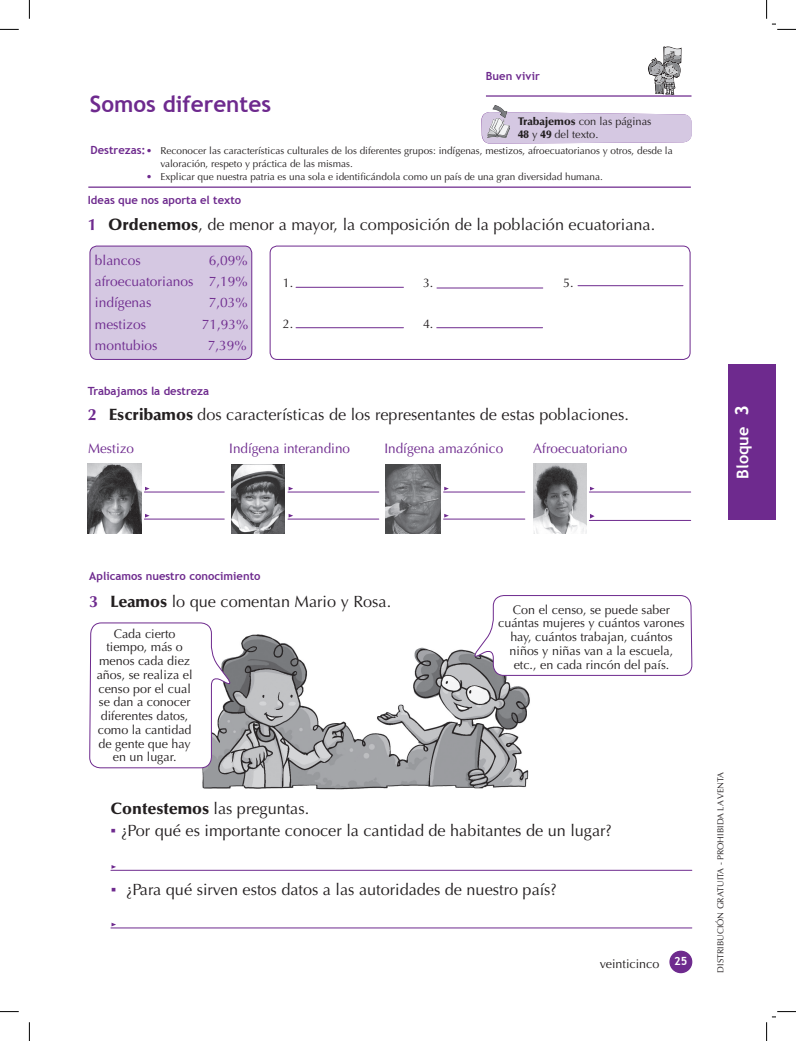
<style>
.page{position:relative;width:796px;height:1041px;background:#fff}
.page>*{position:absolute;margin:0;border:0;box-sizing:border-box;transform-origin:0 0}
.t1{font:700 22.5px "Trebuchet MS";color:#6e2a8e}
.t2{font:16.25px "Optima LT Std";color:#231f20}
.t3{font:700 16.25px "Trebuchet MS";color:#fff}
.t4{font:13.75px/21.2px "Optima LT Std";color:#6e2a8e;text-align:justify}
.t5{font:12.5px/13.8px "Optima LT Std";color:#231f20;text-align:center}
.t6{font:700 11.25px "Trebuchet MS";color:#6e2a8e}
.t7{font:700 11.25px "Trebuchet MS";color:#fff}
.t8{font:11px/13px "Optima LT Std";color:#231f20}
.t9{font:900 11px "Optima LT Std";color:#231f20}
.t10{font:10px/12.5px "Optima LT Std";color:#231f20}
.t11{font:8.75px "Optima LT Std";color:#231f20}
.s1{font-weight:900}
.s2{font-family:"Trebuchet MS";font-weight:700;font-size:11.25px;color:#6e2a8e}
.s3{color:#6e2a8e}
.s4{font-weight:700;color:#6e2a8e}
.s5{font-size:18.75px}
.s6{font-family:"Trebuchet MS";color:#6e2a8e}
</style>
<div class="page">
<div style="left:727px;top:364px;width:48px;height:155px;background:#6e2a8e"></div>
<div style="left:670px;top:951px;width:22px;height:21px;background:#6e2a8e;border-radius:50%"></div>
<div style="left:669px;top:950px;width:23px;height:23px;border:1px solid #6e2a8e;border-radius:50%"></div>
<hr style="left:486px;top:95px;width:205px;height:2px;background:#6e2a8e">
<img style="left:492px;top:105px;width:16px;height:7px">
<svg style="left:481px;top:112px;width:211px;height:32px;background:#d5c8e0"></svg>
<hr style="left:88px;top:186px;width:603px;height:2px;background:#6e2a8e">
<img style="left:199px;top:634px;width:331px;height:155px">
<svg style="left:471px;top:595px;width:221px;height:81px"></svg>
<svg style="left:90px;top:622px;width:144px;height:146px"></svg>
<hr style="left:111px;top:869px;width:581px;height:1px;background:#6e2a8e">
<svg style="left:111px;top:865px;width:5px;height:3px"></svg>
<hr style="left:111px;top:927px;width:581px;height:1px;background:#6e2a8e">
<svg style="left:111px;top:922px;width:5px;height:4px"></svg>
<div style="left:90px;top:246px;width:162px;height:113px;background:#d5c8e2;border-radius:7px"></div>
<div style="left:90px;top:246px;width:162px;height:113px;border:1px solid #6e2a8e;border-radius:7px"></div>
<div style="left:270px;top:246px;width:420px;height:113px;border:1px solid #6e2a8e;border-radius:7px"></div>
<hr style="left:296px;top:287px;width:107px;height:1px;background:#6e2a8e">
<hr style="left:296px;top:327px;width:107px;height:1px;background:#6e2a8e">
<hr style="left:437px;top:287px;width:106px;height:1px;background:#6e2a8e">
<hr style="left:437px;top:327px;width:105px;height:1px;background:#6e2a8e">
<hr style="left:578px;top:285px;width:105px;height:1px;background:#6e2a8e">
<img style="left:88px;top:464px;width:53px;height:70px">
<hr style="left:144px;top:491px;width:80px;height:1px;background:#6e2a8e">
<svg style="left:145px;top:486px;width:5px;height:4px"></svg>
<hr style="left:144px;top:518px;width:80px;height:1px;background:#6e2a8e">
<svg style="left:145px;top:514px;width:5px;height:3px"></svg>
<img style="left:232px;top:464px;width:53px;height:70px">
<hr style="left:288px;top:491px;width:91px;height:1px;background:#6e2a8e">
<hr style="left:288px;top:518px;width:91px;height:1px;background:#6e2a8e">
<img style="left:386px;top:464px;width:54px;height:69px">
<hr style="left:443px;top:491px;width:82px;height:1px;background:#6e2a8e">
<svg style="left:444px;top:486px;width:5px;height:4px"></svg>
<hr style="left:443px;top:518px;width:82px;height:1px;background:#6e2a8e">
<svg style="left:444px;top:514px;width:5px;height:3px"></svg>
<img style="left:533px;top:464px;width:53px;height:69px">
<hr style="left:589px;top:491px;width:102px;height:1px;background:#6e2a8e">
<svg style="left:590px;top:486px;width:4px;height:4px"></svg>
<hr style="left:589px;top:520px;width:102px;height:1px;background:#6e2a8e">
<svg style="left:590px;top:514px;width:4px;height:4px"></svg>
<svg style="left:648px;top:46px;width:33px;height:49px"></svg>
<svg style="left:0;top:28px;width:19px;height:2px"></svg>
<svg style="left:0;top:1011px;width:19px;height:2px"></svg>
<svg style="left:29px;top:0;width:1px;height:19px"></svg>
<svg style="left:29px;top:1022px;width:1px;height:18px"></svg>
<svg style="left:766px;top:0;width:30px;height:30px"></svg>
<svg style="left:766px;top:1011px;width:30px;height:29px"></svg>
<h1 class="t1" style="left:90px;top:89px;width:183px">Somos diferentes</h1>
<p class="t6" style="left:486px;top:69px;width:55px">Buen vivir</p>
<p class="t8" style="left:538px;top:114px;width:111px">ajemos con las páginas</p>
<p class="t9" style="left:518px;top:127px;width:35px">xx xx</p>
<p class="t8" style="left:518px;top:114px;width:135px"><span class="s1">Trabajemos</span> con las páginas<br><span class="s1">48</span> y <span class="s1">49</span> del texto.</p>
<p class="t10" style="left:160px;top:145px;width:514px;text-indent:-70px"><span class="s2">Destrezas:</span><span class="s3">•</span> Reconocer las características culturales de los diferentes grupos: indígenas, mestizos, afroecuatorianos y otros, desde la valoración, respeto y práctica de las mismas.</p>
<p class="t10" style="left:146px;top:171px;width:458px"><span class="s3">•</span> Explicar que nuestra patria es una sola e identificándola como un país de una gran diversidad humana.</p>
<p class="t6" style="left:88px;top:193px;width:155px">Ideas que nos aporta el texto</p>
<p class="t2" style="left:88px;top:215px;width:569px"><span class="s4">1</span> <span class="s1">Ordenemos</span>, de menor a mayor, la composición de la población ecuatoriana.</p>
<p class="t4" style="left:95px;top:250px;width:47px">blancos</p>
<p class="t4" style="left:95px;top:250px;width:154px;text-indent:114px">6,09% afroecuatorianos 7,19% indígenas</p>
<p class="t5" style="left:283px;top:276px;width:12px">1.</p>
<p class="t5" style="left:283px;top:317px;width:12px">2.</p>
<p class="t5" style="left:423px;top:276px;width:12px">3.</p>
<p class="t5" style="left:423px;top:317px;width:12px">4.</p>
<p class="t5" style="left:563px;top:276px;width:12px">5.</p>
<p class="t4" style="left:209px;top:292px;width:40px">7,03%</p>
<p class="t4" style="left:95px;top:313px;width:53px">mestizos</p>
<p class="t4" style="left:202px;top:313px;width:48px">71,93%</p>
<p class="t4" style="left:95px;top:335px;width:64px">montubios</p>
<p class="t4" style="left:208px;top:335px;width:40px">7,39%</p>
<p class="t6" style="left:88px;top:384px;width:123px">Trabajamos la destreza</p>
<p class="t2" style="left:88px;top:405px;width:542px"><span class="s4">2</span> <span class="s1">Escribamos</span> dos características de los representantes de estas poblaciones.</p>
<p class="t4" style="left:88px;top:438px;width:47px">Mestizo</p>
<p class="t4" style="left:229px;top:438px;width:122px">Indígena interandino</p>
<p class="t4" style="left:384px;top:438px;width:120px">Indígena amazónico</p>
<p class="t4" style="left:533px;top:438px;width:95px">Afroecuatoriano</p>
<p class="t3" style="left:732px;top:479px;width:76px;rotate:-90deg">Bloque <span class="s5">3</span></p>
<p class="t6" style="left:89px;top:568px;width:173px">Aplicamos nuestro conocimiento</p>
<p class="t2" style="left:89px;top:591px;width:303px"><span class="s4">3</span> <span class="s1">Leamos</span> lo que comentan Mario y Rosa.</p>
<p class="t5" style="left:97px;top:626px;width:97px">Cada cierto tiempo, más o menos cada diez años, se realiza el censo por el cual se dan a conocer diferentes datos, como la cantidad de gente que hay en un lugar.</p>
<p class="t5" style="left:498px;top:602px;width:188px">Con el censo, se puede saber cuántas mujeres y cuántos varones hay, cuántos trabajan, cuántos niños y niñas van a la escuela, etc., en cada rincón del país.</p>
<p class="t2" style="left:111px;top:799px;width:200px"><span class="s1">Contestemos</span> las preguntas.</p>
<p class="t2" style="left:111px;top:820px;width:503px"><span class="s6">▪</span> ¿Por qué es importante conocer la cantidad de habitantes de un lugar?</p>
<p class="t2" style="left:111px;top:880px;width:447px"><span class="s6">▪</span> ¿Para qué sirven estos datos a las autoridades de nuestro país?</p>
<p class="t5" style="left:600px;top:956px;width:61px">veinticinco</p>
<p class="t7" style="left:674px;top:953px;width:15px">25</p>
<p class="t11" style="left:715px;top:972px;width:202px;rotate:-90deg">DISTRIBUCIÓN GRATUITA - PROHIBIDA LA VENTA</p>
</div>
